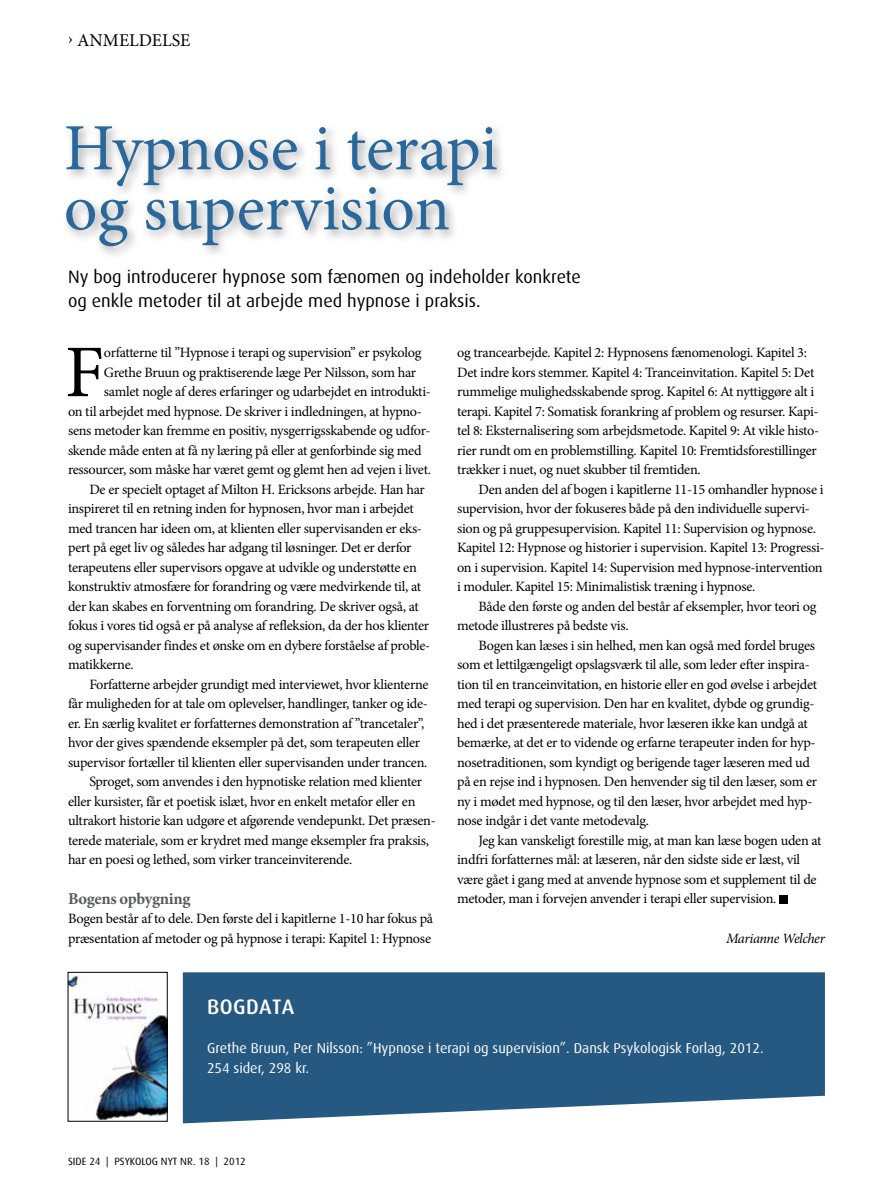
<style>
.page{position:relative;width:893px;height:1200px;background:#fff}
.page>*{position:absolute;margin:0;border:0;box-sizing:border-box;transform-origin:0 0}
.t1{font:74.25px "Minion Pro";color:#000}
.t2{font:66px/60px "Minion Pro";color:#2a679b}
.t3{font:500 21px "Dax";color:#fff}
.t4{font:18px/24px "Dax";color:#000}
.t5{font:18px "Minion Pro";color:#000}
.t6{font:700 16.5px "Minion Pro";letter-spacing:-.02em;color:#58595b}
.t7{font:14.25px/19.5px "Minion Pro";letter-spacing:-.02em;color:#000}
.t8{font:14.25px/19.5px "Dax";color:#fff}
.t9{font:italic 14.25px "Minion Pro";letter-spacing:-.03em;color:#000}
.t10{font:10.5px "Dax";color:#000}
</style>
<div class="page">
<div style="left:62px;top:121px;width:447px;height:138px;background:#000;opacity:.35"></div>
<svg style="left:183px;top:972px;width:642px;height:151px;background:#39688c"></svg>
<div style="left:779px;top:894px;width:9px;height:9px;background:#000"></div>
<img style="left:70px;top:973px;width:95px;height:146px">
<div style="left:68px;top:971px;width:99px;height:150px;border:1px solid #000"></div>
<p class="t5" style="left:68px;top:28px;width:124px">› ANMELDELSE</p>
<h2 class="t2" style="left:64px;top:118px;width:435px">Hypnose i terapi og supervision</h2>
<p class="t4" style="left:68px;top:265px;width:514px">Ny bog introducerer hypnose som fænomen og indeholder konkrete og enkle metoder til at arbejde med hypnose i praksis.</p>
<h1 class="t1" style="left:65px;top:322px;width:41px">F</h1>
<p class="t7" style="left:104px;top:343px;width:319px">orfatterne til ”Hypnose i terapi og supervision” er psykolog</p>
<p class="t7" style="left:104px;top:362px;width:314px">Grethe Bruun og praktiserende læge Per Nilsson, som har</p>
<p class="t7" style="left:104px;top:382px;width:329px">samlet nogle af deres erfaringer og udarbejdet en introdukti-</p>
<p class="t7" style="left:68px;top:401px;width:355px">on til arbejdet med hypnose. De skriver i indledningen, at hypno-</p>
<p class="t7" style="left:68px;top:421px;width:364px">sens metoder kan fremme en positiv, nysgerrigsskabende og udfor-</p>
<p class="t7" style="left:68px;top:440px;width:355px">skende måde enten at få ny læring på eller at genforbinde sig med</p>
<p class="t7" style="left:68px;top:460px;width:364px">ressourcer, som måske har været gemt og glemt hen ad vejen i livet.</p>
<p class="t7" style="left:89px;top:479px;width:337px">De er specielt optaget af Milton H. Ericksons arbejde. Han har</p>
<p class="t7" style="left:68px;top:499px;width:347px">inspireret til en retning inden for hypnosen, hvor man i arbejdet</p>
<p class="t7" style="left:68px;top:518px;width:355px">med trancen har ideen om, at klienten eller supervisanden er eks-</p>
<p class="t7" style="left:68px;top:538px;width:345px">pert på eget liv og således har adgang til løsninger. Det er derfor</p>
<p class="t7" style="left:68px;top:557px;width:350px">terapeutens eller supervisors opgave at udvikle og understøtte en</p>
<p class="t7" style="left:68px;top:577px;width:355px">konstruktiv atmosfære for forandring og være medvirkende til, at</p>
<p class="t7" style="left:68px;top:596px;width:352px">der kan skabes en forventning om forandring. De skriver også, at</p>
<p class="t7" style="left:68px;top:616px;width:363px">fokus i vores tid også er på analyse af refleksion, da der hos klienter</p>
<p class="t7" style="left:68px;top:635px;width:364px">og supervisander findes et ønske om en dybere forståelse af proble-</p>
<p class="t7" style="left:68px;top:655px;width:67px">matikkerne.</p>
<p class="t7" style="left:89px;top:674px;width:341px">Forfatterne arbejder grundigt med interviewet, hvor klienterne</p>
<p class="t7" style="left:68px;top:694px;width:361px">får muligheden for at tale om oplevelser, handlinger, tanker og ide-</p>
<p class="t7" style="left:68px;top:713px;width:358px">er. En særlig kvalitet er forfatternes demonstration af ”trancetaler”,</p>
<p class="t7" style="left:68px;top:733px;width:354px">hvor der gives spændende eksempler på det, som terapeuten eller</p>
<p class="t7" style="left:68px;top:752px;width:361px">supervisor fortæller til klienten eller supervisanden under trancen.</p>
<p class="t7" style="left:89px;top:771px;width:334px">Sproget, som anvendes i den hypnotiske relation med klienter</p>
<p class="t7" style="left:68px;top:791px;width:349px">eller kursister, får et poetisk islæt, hvor en enkelt metafor eller en</p>
<p class="t7" style="left:68px;top:810px;width:369px">ultrakort historie kan udgøre et afgørende vendepunkt. Det præsen-</p>
<p class="t7" style="left:68px;top:830px;width:362px">terede materiale, som er krydret med mange eksempler fra praksis,</p>
<p class="t7" style="left:68px;top:849px;width:286px">har en poesi og lethed, som virker tranceinviterende.</p>
<p class="t6" style="left:68px;top:886px;width:124px">Bogens opbygning</p>
<p class="t7" style="left:68px;top:908px;width:367px">Bogen består af to dele. Den første del i kapitlerne 1-10 har fokus på præsentation af metoder og på hypnose i terapi: Kapitel 1: Hypnose</p>
<p class="t7" style="left:457px;top:343px;width:364px">og trancearbejde. Kapitel 2: Hypnosens fænomenologi. Kapitel 3:<br>Det indre kors stemmer. Kapitel 4: Tranceinvitation. Kapitel 5: Det rummelige mulighedsskabende sprog. Kapitel 6: At nyttiggøre alt i terapi. Kapitel 7: Somatisk forankring af problem og resurser. Kapi&shy;tel 8: Eksternalisering som arbejdsmetode. Kapitel 9: At vikle histo&shy;rier rundt om en problemstilling. Kapitel 10: Fremtidsforestillinger trækker i nuet, og nuet skubber til fremtiden.</p>
<p class="t7" style="left:457px;top:479px;width:369px;text-indent:21px">Den anden del af bogen i kapitlerne 11-15 omhandler hypnose i supervision, hvor der fokuseres både på den individuelle supervi&shy;sion og på gruppesupervision. Kapitel 11: Supervision og hypnose.<br>Kapitel 12: Hypnose og historier i supervision. Kapitel 13: Progressi&shy;on i supervision. Kapitel 14: Supervision med hypnose-intervention i moduler. Kapitel 15: Minimalistisk træning i hypnose.</p>
<p class="t7" style="left:457px;top:596px;width:361px;text-indent:21px">Både den første og anden del består af eksempler, hvor teori og metode illustreres på bedste vis.</p>
<p class="t7" style="left:457px;top:635px;width:362px;text-indent:21px">Bogen kan læses i sin helhed, men kan også med fordel bruges som et lettilgængeligt opslagsværk til alle, som leder efter inspira&shy;tion til en tranceinvitation, en historie eller en god øvelse i arbejdet med terapi og supervision. Den har en kvalitet, dybde og grundig&shy;hed i det præsenterede materiale, hvor læseren ikke kan undgå at bemærke, at det er to vidende og erfarne terapeuter inden for hyp&shy;nosetraditionen, som kyndigt og berigende tager læseren med ud på en rejse ind i hypnosen. Den henvender sig til den læser, som er ny i mødet med hypnose, og til den læser, hvor arbejdet med hyp&shy;nose indgår i det vante metodevalg.</p>
<p class="t7" style="left:457px;top:830px;width:366px;text-indent:21px">Jeg kan vanskeligt forestille mig, at man kan læse bogen uden at indfri forfatternes mål: at læseren, når den sidste side er læst, vil være gået i gang med at anvende hypnose som et supplement til de metoder, man i forvejen anvender i terapi eller supervision.</p>
<p class="t9" style="left:726px;top:928px;width:100px">Marianne Welcher</p>
<h3 class="t3" style="left:207px;top:994px;width:27px">BOGDA</h3>
<h3 class="t3" style="left:272px;top:994px;width:23px">TA</h3>
<p class="t8" style="left:207px;top:1038px;width:558px">Grethe Bruun, Per Nilsson: ”Hypnose i terapi og supervision”. Dansk Psykologisk Forlag, 2012.<br>254 sider, 298 kr.</p>
<p class="t10" style="left:68px;top:1154px;width:179px">SIDE 24 | PSYKOLOG NYT NR. 18 | 2012</p>
</div>
